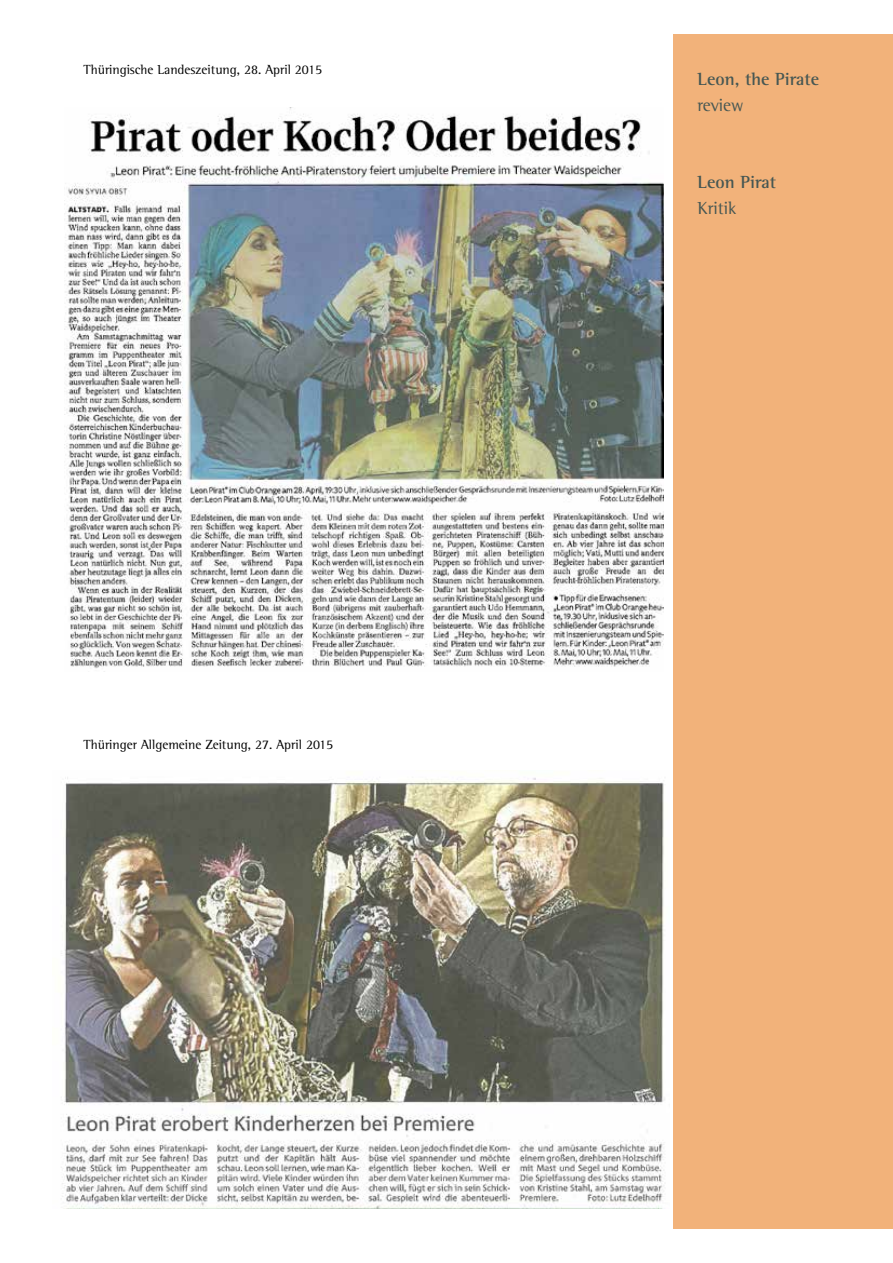
<style>
.page{position:relative;width:893px;height:1263px;background:#fff}
.page>*{position:absolute;margin:0;border:0;box-sizing:border-box;transform-origin:0 0}
.t1{font:700 18px "Rotis Semi Serif Std";color:#465753}
.t2{font:18px "Rotis Semi Serif Std";color:#465753}
.t3{font:13.5px "Rotis Semi Serif Std";color:#000}
</style>
<div class="page">
<div style="left:674px;top:34px;width:219px;height:1195px;background:#f2b27a"></div>
<img style="left:64px;top:107px;width:599px;height:565px">
<img style="left:61px;top:777px;width:604px;height:431px">
<p class="t3" style="left:84px;top:62px;width:240px">Thüringische Landeszeitung, 28. April 2015</p>
<p class="t3" style="left:84px;top:737px;width:251px">Thüringer Allgemeine Zeitung, 27. April 2015</p>
<h1 class="t1" style="left:697px;top:68px;width:123px">Leon, the Pirate</h1>
<h1 class="t2" style="left:697px;top:94px;width:48px">review</h1>
<h1 class="t1" style="left:697px;top:171px;width:80px">Leon Pirat</h1>
<h1 class="t2" style="left:697px;top:198px;width:41px">Kritik</h1>
</div>
